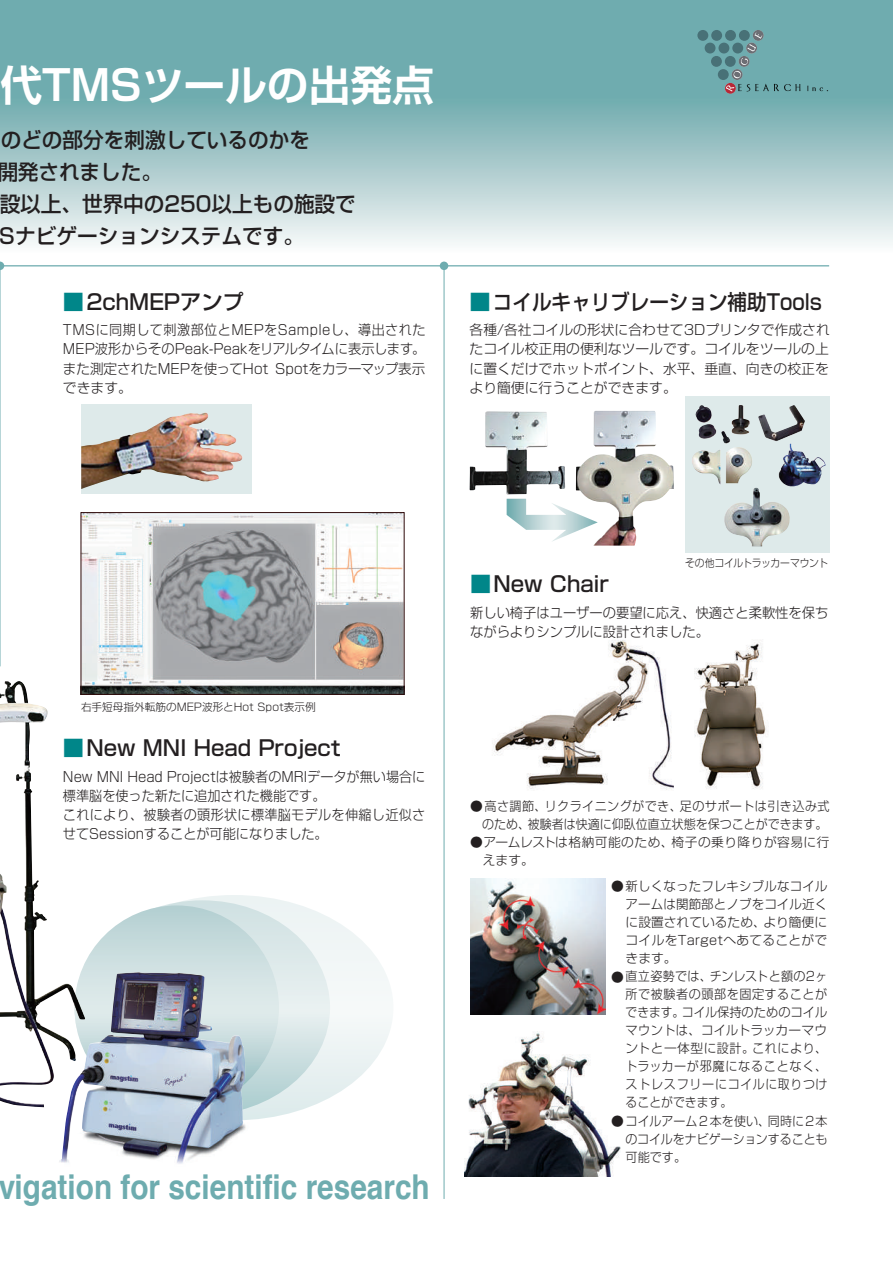
<style>
.page{position:relative;width:893px;height:1263px;background:#fff}
.page>*{position:absolute;margin:0;border:0;box-sizing:border-box;transform-origin:0 0}
.t1{font:700 41.7px "Shin Go Pr 5 De";color:#fff}
.t2{font:700 34.2px "Helvetica";color:#6eacaf;scale:.87 1}
.t3{font:500 21.3px/32px "Shin Go Pr 5";color:#231f20}
.t4{font:500 21.3px "Shin Go Pr 5";color:#231f20;scale:.92 1}
.t5{font:300 13.8px/19.2px "Shin Go Pr 5";color:#231f20;text-align:justify;scale:.95 1}
.t6{font:300 13.8px/19.2px "Shin Go Pr 5";color:#231f20;text-align:justify}
.t7{font:300 13.8px/19.2px "Shin Go Pr 5";color:#231f20;scale:.96 1}
.t8{font:300 12.75px/18px "Shin Go Pr 5";letter-spacing:.02em;color:#231f20}
.t9{font:300 12.75px/18px "Shin Go Pr 5";letter-spacing:.02em;color:#231f20;text-align:justify;scale:.95 1}
.t10{font:300 12.75px/18px "Shin Go Pr 5";color:#231f20;text-align:right}
.t11{font:300 12.75px/18px "Shin Go Pr 5";letter-spacing:.02em;color:#231f20;scale:.94 1}
.t12{font:300 10.65px "Shin Go Pr 5";color:#231f20}
.t13{font:300 10.65px "Shin Go Pr 5";letter-spacing:-.025em;color:#231f20;scale:.92 1}
.s1{color:#008689}
</style>
<div class="page">
<svg style="left:190px;top:895px;width:202px;height:225px"></svg>
<svg style="left:80px;top:900px;width:250px;height:215px"></svg>
<div style="left:685px;top:396px;width:144px;height:156px;background:#deeaea"></div>
<svg style="left:0;top:0;width:893px;height:245px;background:#97c1c3"></svg>
<div style="left:697px;top:30px;width:11px;height:11px;background:#487177;border-radius:50%"></div>
<div style="left:711px;top:30px;width:11px;height:11px;background:#487177;border-radius:50%"></div>
<div style="left:725px;top:30px;width:11px;height:11px;background:#487177;border-radius:50%"></div>
<div style="left:739px;top:30px;width:11px;height:11px;background:#487177;border-radius:50%"></div>
<svg style="left:753px;top:30px;width:11px;height:11px"></svg>
<div style="left:705px;top:43px;width:10px;height:10px;background:#487177;border-radius:50%"></div>
<div style="left:718px;top:43px;width:11px;height:10px;background:#487177;border-radius:50%"></div>
<div style="left:732px;top:43px;width:11px;height:10px;background:#487177;border-radius:50%"></div>
<div style="left:711px;top:56px;width:11px;height:11px;background:#487177;border-radius:50%"></div>
<div style="left:725px;top:56px;width:11px;height:11px;background:#487177;border-radius:50%"></div>
<div style="left:739px;top:56px;width:10px;height:11px;background:#6c6e74;border-radius:50%"></div>
<svg style="left:725px;top:83px;width:11px;height:11px"></svg>
<div style="left:718px;top:69px;width:11px;height:11px;background:#487177;border-radius:50%"></div>
<svg style="left:807px;top:86px;width:21px;height:5px"></svg>
<svg style="left:726px;top:58px;width:74px;height:34px;background:#6e9fa3"></svg>
<svg style="left:747px;top:33px;width:15px;height:19px"></svg>
<img style="left:469px;top:411px;width:96px;height:84px">
<img style="left:576px;top:411px;width:98px;height:135px">
<img style="left:724px;top:488px;width:66px;height:58px">
<img style="left:692px;top:405px;width:60px;height:79px">
<img style="left:758px;top:405px;width:68px;height:82px">
<hr style="left:0;top:265px;width:829px;height:1px;background:#6eacaf">
<img style="left:470px;top:878px;width:135px;height:136px">
<img style="left:464px;top:1033px;width:157px;height:143px">
<hr style="left:0;top:265px;width:1px;height:401px;background:#6eacaf">
<hr style="left:444px;top:265px;width:1px;height:934px;background:#6eacaf">
<svg style="left:75px;top:905px;width:204px;height:205px;background:#c8dcdd"></svg>
<img style="left:59px;top:973px;width:194px;height:191px">
<svg style="left:507px;top:499px;width:91px;height:43px"></svg>
<svg style="left:0;top:262px;width:4px;height:8px"></svg>
<div style="left:440px;top:262px;width:8px;height:8px;background:#6eacaf;border-radius:50%"></div>
<img style="left:0;top:682px;width:76px;height:404px">
<img style="left:492px;top:640px;width:181px;height:150px">
<img style="left:694px;top:642px;width:73px;height:147px">
<div style="left:81px;top:405px;width:170px;height:89px;background:#deeaea"></div>
<img style="left:81px;top:413px;width:162px;height:76px">
<img style="left:83px;top:514px;width:319px;height:179px">
<div style="left:81px;top:512px;width:323px;height:183px;border:1px solid #2d0808"></div>
<h1 class="t1" style="left:0;top:51px;width:435px">代TMSツールの出発点</h1>
<h3 class="t3" style="left:-3px;top:122px;width:360px">のどの部分を刺激しているのかを<br>開発されました。<br>設以上、世界中の250以上もの施設で<br>Sナビゲーションシステムです。</h3>
<h3 class="t3" style="left:63px;top:284px;width:182px"><span class="s1">■</span>2chMEPアンプ</h3>
<p class="t5" style="left:63px;top:319px;width:383px">TMSに同期して刺激部位とMEPをSampleし、導出されたMEP波形からそのPeak-Peakをリアルタイムに表示します。また測定されたMEPを使ってHot Spotをカラーマップ表示できます。</p>
<h3 class="t4" style="left:469px;top:284px;width:385px"><span class="s1">■</span>コイルキャリブレーション補助Tools</h3>
<p class="t6" style="left:469px;top:319px;width:362px">各種/各社コイルの形状に合わせて3Dプリンタで作成されたコイル校正用の便利なツールです。コイルをツールの上に置くだけでホットポイント、水平、垂直、向きの校正をより簡便に行うことができます。</p>
<p class="t12" style="left:81px;top:698px;width:236px">右手短母指外転筋のMEP波形とHot Spot表示例</p>
<h3 class="t3" style="left:63px;top:730px;width:279px"><span class="s1">■</span>New MNI Head Project</h3>
<p class="t5" style="left:63px;top:765px;width:383px;text-align:left">New MNI Head Projectは被験者のMRIデータが無い場合に標準脳を使った新たに追加された機能です。<br>これにより、被験者の頭形状に標準脳モデルを伸縮し近似させてSessionすることが可能になりました。</p>
<h2 class="t2" style="left:-2px;top:1159px;width:498px">vigation for scientific research</h2>
<p class="t13" style="left:685px;top:554px;width:157px">その他コイルトラッカーマウント</p>
<h3 class="t3" style="left:470px;top:566px;width:140px"><span class="s1">■</span>New Chair</h3>
<p class="t7" style="left:470px;top:601px;width:375px">新しい椅子はユーザーの要望に応え、快適さと柔軟性を保ちながらよりシンプルに設計されました。</p>
<p class="t10" style="left:470px;top:796px;width:361px">●高さ調節、リクライニングができ、足のサポートは引き込み式のため、被験者は快適に仰臥位直立状態を保つことができます。</p>
<p class="t8" style="left:470px;top:832px;width:361px">●アームレストは格納可能のため、椅子の乗り降りが容易に行　えます。</p>
<p class="t8" style="left:611px;top:875px;width:218px">●新しくなったフレキシブルなコイル</p>
<p class="t8" style="left:626px;top:893px;width:203px;text-align:justify">アームは関節部とノブをコイル近くに設置されているため、より簡便にコイルをTargetへあてることができます。</p>
<p class="t9" style="left:626px;top:984px;width:214px">所で被験者の頭部を固定することができます。コイル保持のためのコイルマウントは、コイルトラッカーマウントと一体型に設計。これにより、トラッカーが邪魔になることなく、ストレスフリーにコイルに取りつけることができます。</p>
<p class="t11" style="left:626px;top:1128px;width:216px">のコイルをナビゲーションすることも可能です。</p>
<p class="t8" style="left:611px;top:966px;width:218px">●直立姿勢では、チンレストと額の2ヶ</p>
<p class="t8" style="left:611px;top:1110px;width:218px">●コイルアーム２本を使い、同時に２本</p>
</div>
